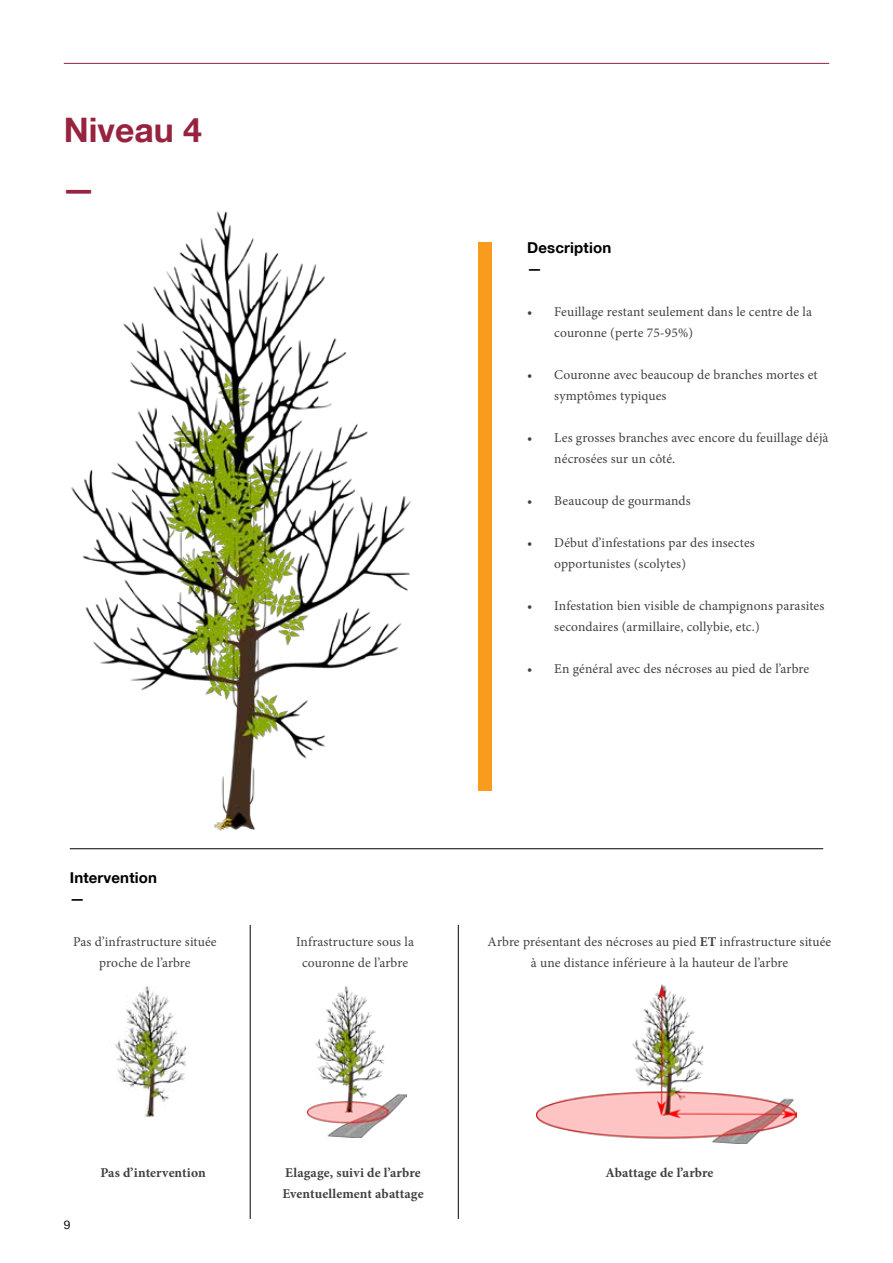
<style>
.page{position:relative;width:893px;height:1263px;background:#fff}
.page>*{position:absolute;margin:0;border:0;box-sizing:border-box;transform-origin:0 0}
.t1{font:700 33.75px/58.5px "Helvetica Neue LT";color:#97233f}
.t2{font:700 15px/21px "Helvetica Neue LT";letter-spacing:.01em;color:#000}
.t3{font:13.5px/21px "Minion Pro";letter-spacing:.01em;color:#414042}
.t4{font:700 13.5px/21px "Minion Pro";letter-spacing:.005em;color:#414042}
.t5{font:12px "Helvetica Neue LT";color:#000}
.s1{font-weight:700}
</style>
<div class="page">
<hr style="left:64px;top:63px;width:765px;height:1px;background:#97233f">
<img style="left:69px;top:211px;width:409px;height:639px">
<div style="left:478px;top:242px;width:13px;height:549px;background:#f99b1c"></div>
<img style="left:536px;top:984px;width:261px;height:159px">
<img style="left:115px;top:986px;width:72px;height:131px">
<hr style="left:70px;top:848px;width:753px;height:1px;background:#000">
<hr style="left:250px;top:925px;width:1px;height:294px;background:#000">
<img style="left:308px;top:987px;width:99px;height:150px">
<hr style="left:458px;top:925px;width:1px;height:294px;background:#000">
<h1 class="t1" style="left:62px;top:100px;width:142px">Niveau 4 —</h1>
<p class="t2" style="left:527px;top:237px;width:85px">Description —</p>
<p class="t3" style="left:554px;top:301px;width:259px;text-indent:-27px">• Feuillage restant seulement dans le centre de la couronne (perte 75-95%)</p>
<p class="t3" style="left:554px;top:364px;width:265px;text-indent:-27px">• Couronne avec beaucoup de branches mortes et symptômes typiques</p>
<p class="t3" style="left:554px;top:427px;width:276px;text-indent:-27px">• Les grosses branches avec encore du feuillage déjà nécrosées sur un côté.</p>
<p class="t3" style="left:527px;top:490px;width:165px">• Beaucoup de gourmands</p>
<p class="t3" style="left:554px;top:532px;width:202px;text-indent:-27px">• Début d’infestations par des insectes opportunistes (scolytes)</p>
<p class="t3" style="left:554px;top:595px;width:272px;text-indent:-27px">• Infestation bien visible de champignons parasites secondaires (armillaire, collybie, etc.)</p>
<p class="t3" style="left:527px;top:658px;width:283px">• En général avec des nécroses au pied de l’arbre</p>
<p class="t2" style="left:70px;top:867px;width:89px">Intervention —</p>
<p class="t3" style="left:73px;top:931px;width:145px;text-align:center">Pas d’infrastructure située proche de l’arbre</p>
<p class="t3" style="left:488px;top:931px;width:345px;text-align:center">Arbre présentant des nécroses au pied <span class="s1">ET</span> infrastructure située à une distance inférieure à la hauteur de l’arbre</p>
<p class="t3" style="left:296px;top:931px;width:119px;text-align:center">Infrastructure sous la couronne de l’arbre</p>
<p class="t5" style="left:64px;top:1217px;width:8px">9</p>
<p class="t4" style="left:100px;top:1162px;width:107px">Pas d’intervention</p>
<p class="t4" style="left:605px;top:1162px;width:110px">Abattage de l’arbre</p>
<p class="t4" style="left:282px;top:1162px;width:143px">Elagage, suivi de l’arbre<br>Eventuellement abattage</p>
</div>
